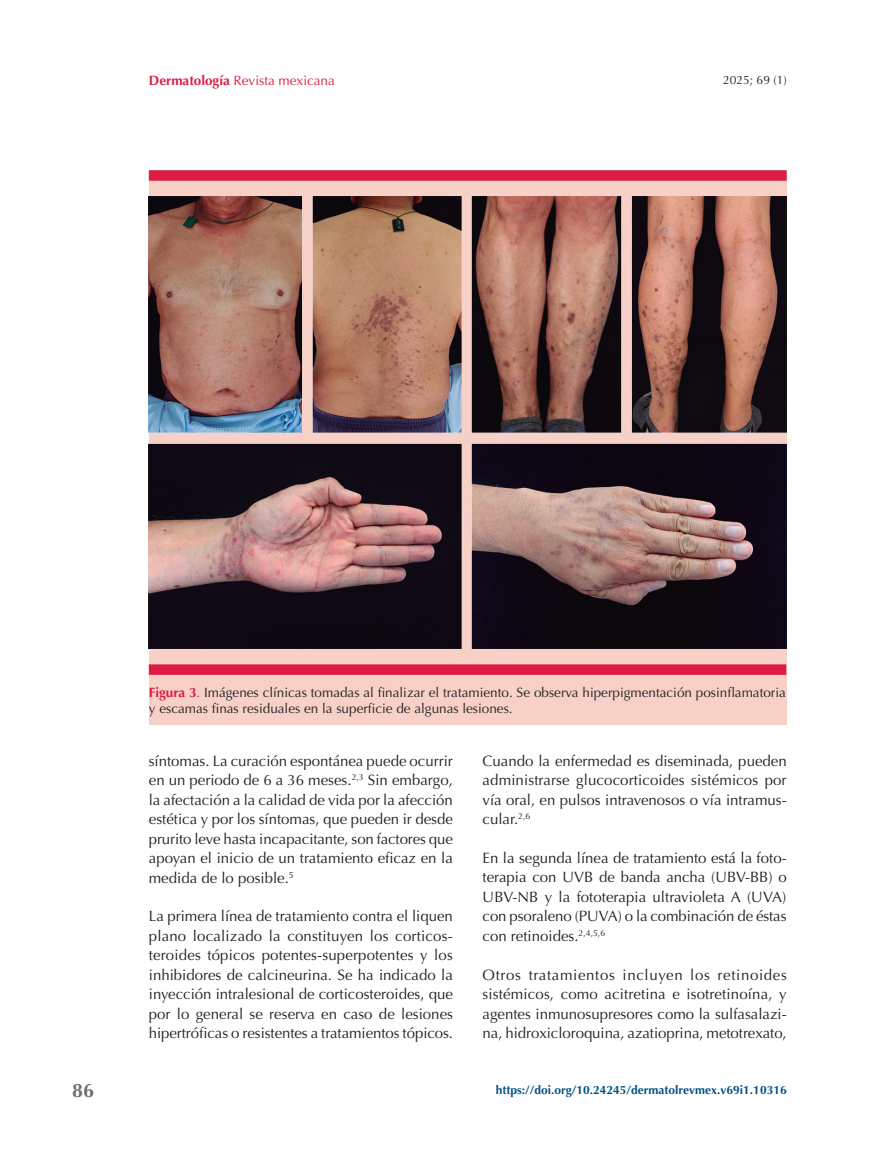
<style>
.page{position:relative;width:893px;height:1149px;background:#fff}
.page>*{position:absolute;margin:0;border:0;box-sizing:border-box;transform-origin:0 0}
.t1{font:700 19.5px "Optima";color:#6c6d70}
.t2{font:15px/19.5px "Optima";letter-spacing:-.005em;color:#231f20;text-align:justify}
.t3{font:13.5px/16.5px "Optima";color:#231f20}
.t4{font:13.5px "Optima";color:#dc1c42}
.t5{font:700 12px "Optima";color:#025284}
.t6{font:12px "Optima";color:#231f20}
.s1{font-weight:700}
.s2{font-weight:700;color:#dc1c42}
.s3{color:#dc1c42}
</style>
<div class="page">
<div style="left:149px;top:175px;width:638px;height:550px;background:#f7d1c8"></div>
<div style="left:149px;top:664px;width:637px;height:10px;background:#dc1c42"></div>
<div style="left:149px;top:170px;width:638px;height:11px;background:#dc1c42"></div>
<img style="left:149px;top:196px;width:638px;height:452px">
<p class="t4" style="left:149px;top:73px;width:188px"><span class="s1">Dermatología</span> Revista mexicana</p>
<p class="t6" style="left:723px;top:73px;width:65px">2025; 69 (1)</p>
<h1 class="t1" style="left:72px;top:1079px;width:23px">86</h1>
<p class="t3" style="left:149px;top:684px;width:639px"><span class="s2">Figura 3</span><span class="s3">.</span> Imágenes clínicas tomadas al finalizar el tratamiento. Se observa hiperpigmentación posinflamatoria y escamas finas residuales en la superficie de algunas lesiones.</p>
<p class="t2" style="left:149px;top:750px;width:306px">síntomas. La curación espontánea puede ocurrir en un periodo de 6 a 36 meses.<sup>2,3</sup> Sin embargo, la afectación a la calidad de vida por la afección estética y por los síntomas, que pueden ir desde prurito leve hasta incapacitante, son factores que apoyan el inicio de un tratamiento eficaz en la medida de lo posible.<sup>5</sup></p>
<p class="t2" style="left:149px;top:906px;width:306px">La primera línea de tratamiento contra el liquen plano localizado la constituyen los corticos&shy;teroides tópicos potentes-superpotentes y los inhibidores de calcineurina. Se ha indicado la inyección intralesional de corticosteroides, que por lo general se reserva en caso de lesiones hipertróficas o resistentes a tratamientos tópicos.</p>
<p class="t2" style="left:483px;top:750px;width:306px">Cuando la enfermedad es diseminada, pueden administrarse glucocorticoides sistémicos por vía oral, en pulsos intravenosos o vía intramus&shy;cular.<sup>2,6</sup></p>
<p class="t2" style="left:483px;top:847px;width:306px">En la segunda línea de tratamiento está la foto&shy;terapia con UVB de banda ancha (UBV-BB) o UBV-NB y la fototerapia ultravioleta A (UVA) con psoraleno (PUVA) o la combinación de éstas con retinoides.<sup>2,4,5,6</sup></p>
<p class="t2" style="left:483px;top:964px;width:306px">Otros tratamientos incluyen los retinoides sistémicos, como acitretina e isotretinoína, y agentes inmunosupresores como la sulfasalazi&shy;na, hidroxicloroquina, azatioprina, metotrexato,</p>
<p class="t5" style="left:496px;top:1082px;width:292px">https://doi.org/10.24245/dermatolrevmex.v69i1.10316</p>
</div>
